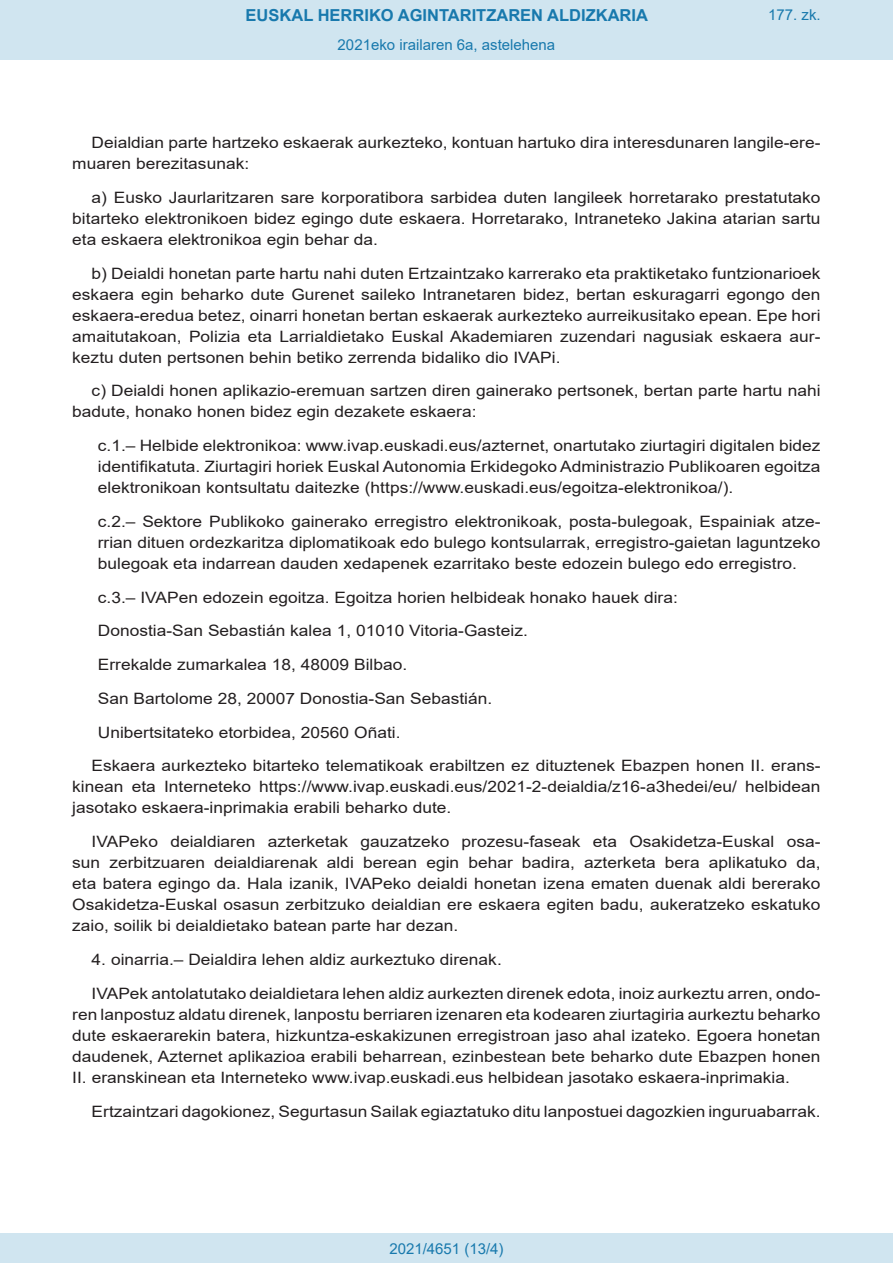
<style>
.page{position:relative;width:893px;height:1263px;background:#fff}
.page>*{position:absolute;margin:0;border:0;box-sizing:border-box;transform-origin:0 0}
.t1{font:700 16.5px "Arial";color:#1879ad}
.BOPVDetalle{font:15.6px/21px "Arial";color:#231f20;text-align:justify;scale:1.11 1}
.BOPVDetalle1{font:15.6px/21px "Arial";color:#231f20;text-align:justify;scale:1.11 1}
.Paginacion_Centro{font:15px "Arial";color:#1879ad}
</style>
<div class="page">
<div style="left:0;top:0;width:893px;height:60px;background:#d0e5f0"></div>
<div style="left:0;top:1233px;width:893px;height:30px;background:#d0e5f0"></div>
<p class="t1" style="left:246px;top:3px;width:404px">EUSKAL HERRIKO AGINTARITZAREN ALDIZKARIA</p>
<p class="Paginacion_Centro" style="left:338px;top:35px;width:219px">2021eko irailaren 6a, astelehena</p>
<p class="Paginacion_Centro" style="left:768px;top:5px;width:54px">177. zk.</p>
<p class="BOPVDetalle" style="left:72px;top:132px;width:676px;text-indent:19px">Deialdian parte hartzeko eskaerak aurkezteko, kontuan hartuko dira interesdunaren langile-ere&shy;muaren berezitasunak:</p>
<p class="BOPVDetalle" style="left:72px;top:187px;width:676px;text-indent:19px">a) Eusko Jaurlaritzaren sare korporatibora sarbidea duten langileek horretarako prestatutako bitarteko elektronikoen bidez egingo dute eskaera. Horretarako, Intraneteko Jakina atarian sartu eta eskaera elektronikoa egin behar da.</p>
<p class="BOPVDetalle" style="left:72px;top:263px;width:676px;text-indent:19px">b) Deialdi honetan parte hartu nahi duten Ertzaintzako karrerako eta praktiketako funtzionarioek eskaera egin beharko dute Gurenet saileko Intranetaren bidez, bertan eskuragarri egongo den eskaera-eredua betez, oinarri honetan bertan eskaerak aurkezteko aurreikusitako epean. Epe hori amaitutakoan, Polizia eta Larrialdietako Euskal Akademiaren zuzendari nagusiak eskaera aur&shy;keztu duten pertsonen behin betiko zerrenda bidaliko dio IVAPi.</p>
<p class="BOPVDetalle" style="left:72px;top:380px;width:676px;text-indent:19px">c) Deialdi honen aplikazio-eremuan sartzen diren gainerako pertsonek, bertan parte hartu nahi badute, honako honen bidez egin dezakete eskaera:</p>
<p class="BOPVDetalle1" style="left:98px;top:435px;width:653px">c.1.– Helbide elektronikoa: www.ivap.euskadi.eus/azternet, onartutako ziurtagiri digitalen bidez identifikatuta. Ziurtagiri horiek Euskal Autonomia Erkidegoko Administrazio Publikoaren egoitza elektronikoan kontsultatu daitezke (https://www.euskadi.eus/egoitza-elektronikoa/).</p>
<p class="BOPVDetalle1" style="left:98px;top:511px;width:653px">c.2.– Sektore Publikoko gainerako erregistro elektronikoak, posta-bulegoak, Espainiak atze&shy;rrian dituen ordezkaritza diplomatikoak edo bulego kontsularrak, erregistro-gaietan laguntzeko bulegoak eta indarrean dauden xedapenek ezarritako beste edozein bulego edo erregistro.</p>
<p class="BOPVDetalle1" style="left:98px;top:587px;width:524px">c.3.– IVAPen edozein egoitza. Egoitza horien helbideak honako hauek dira:</p>
<p class="BOPVDetalle1" style="left:98px;top:620px;width:389px">Donostia-San Sebastián kalea 1, 01010 Vitoria-Gasteiz.</p>
<p class="BOPVDetalle1" style="left:98px;top:654px;width:280px">Errekalde zumarkalea 18, 48009 Bilbao.</p>
<p class="BOPVDetalle1" style="left:98px;top:688px;width:357px">San Bartolome 28, 20007 Donostia-San Sebastián.</p>
<p class="BOPVDetalle1" style="left:98px;top:722px;width:274px">Unibertsitateko etorbidea, 20560 Oñati.</p>
<p class="BOPVDetalle" style="left:72px;top:755px;width:676px;text-indent:19px">Eskaera aurkezteko bitarteko telematikoak erabiltzen ez dituztenek Ebazpen honen II. erans&shy;kinean eta Interneteko https://www.ivap.euskadi.eus/2021-2-deialdia/z16-a3hedei/eu/ helbidean jasotako eskaera-inprimakia erabili beharko dute.</p>
<p class="BOPVDetalle" style="left:72px;top:831px;width:676px;text-indent:19px">IVAPeko deialdiaren azterketak gauzatzeko prozesu-faseak eta Osakidetza-Euskal osa&shy;sun zerbitzuaren deialdiarenak aldi berean egin behar badira, azterketa bera aplikatuko da, eta batera egingo da. Hala izanik, IVAPeko deialdi honetan izena ematen duenak aldi bererako Osakidetza-Euskal osasun zerbitzuko deialdian ere eskaera egiten badu, aukeratzeko eskatuko zaio, soilik bi deialdietako batean parte har dezan.</p>
<p class="BOPVDetalle" style="left:92px;top:949px;width:371px">4. oinarria.– Deialdira lehen aldiz aurkeztuko direnak.</p>
<p class="BOPVDetalle" style="left:72px;top:983px;width:676px;text-indent:19px">IVAPek antolatutako deialdietara lehen aldiz aurkezten direnek edota, inoiz aurkeztu arren, ondo&shy;ren lanpostuz aldatu direnek, lanpostu berriaren izenaren eta kodearen ziurtagiria aurkeztu beharko dute eskaerarekin batera, hizkuntza-eskakizunen erregistroan jaso ahal izateko. Egoera honetan daudenek, Azternet aplikazioa erabili beharrean, ezinbestean bete beharko dute Ebazpen honen II. eranskinean eta Interneteko www.ivap.euskadi.eus helbidean jasotako eskaera-inprimakia.</p>
<p class="BOPVDetalle" style="left:92px;top:1100px;width:658px">Ertzaintzari dagokionez, Segurtasun Sailak egiaztatuko ditu lanpostuei dagozkien inguruabarrak.</p>
<p class="Paginacion_Centro" style="left:389px;top:1238px;width:116px">2021/4651 (13/4)</p>
</div>
